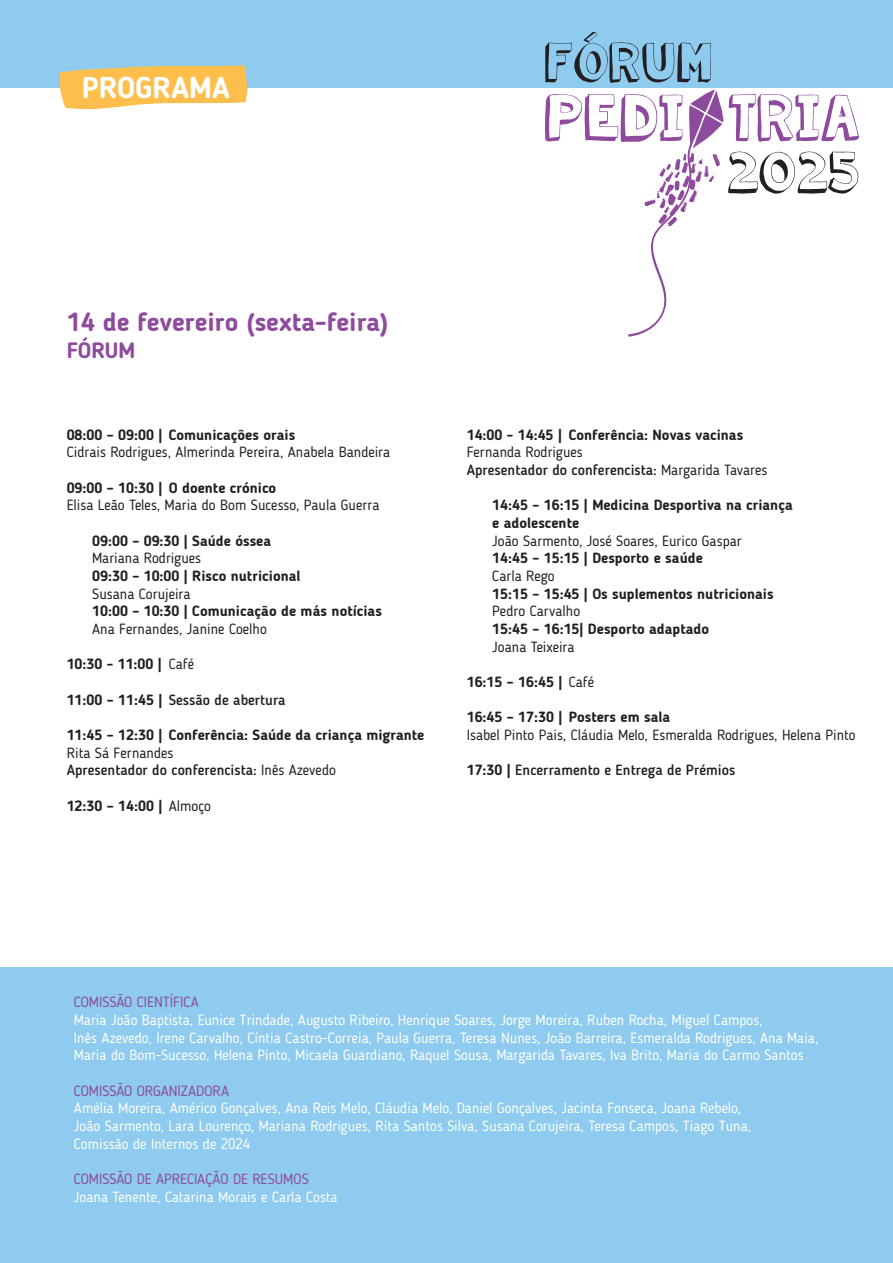
<style>
.page{position:relative;width:893px;height:1263px;background:#fff}
.page>*{position:absolute;margin:0;border:0;box-sizing:border-box;transform-origin:0 0}
.t1{font:700 30px "Blogger Sans";color:#fff}
.t2{font:700 26.1px "Blogger Sans";color:#8e4b9d}
.t3{font:700 22.2px "Blogger Sans";letter-spacing:-.005em;color:#8e4b9d}
.t4{font:14.7px "Blogger Sans";color:#fff}
.t5{font:700 14.7px "Blogger Sans";color:#231f20}
.t6{font:14.7px "Blogger Sans";color:#231f20}
.t7{font:500 14.7px "Blogger Sans";color:#231f20}
.t8{font:14.7px "Blogger Sans";letter-spacing:-.005em;color:#8e4b9d}
.s1{font-weight:400}
.s2{font-weight:700}
</style>
<div class="page">
<div style="left:0;top:0;width:893px;height:87px;background:#8ecbee"></div>
<div style="left:0;top:968px;width:893px;height:295px;background:#8ecbee"></div>
<svg style="left:545px;top:32px;width:166px;height:51px"></svg>
<svg style="left:59px;top:65px;width:189px;height:44px"></svg>
<svg style="left:545px;top:89px;width:314px;height:248px"></svg>
<p class="t1" style="left:82px;top:69px;width:149px">PROGRAMA</p>
<p class="t2" style="left:67px;top:306px;width:323px">14 de fevereiro (sexta-feira)</p>
<p class="t3" style="left:67px;top:337px;width:70px">FÓRUM</p>
<p class="t5" style="left:67px;top:426px;width:230px">08:00 – 09:00 | Comunicações orais</p>
<p class="t6" style="left:67px;top:443px;width:325px">Cidrais Rodrigues, Almerinda Pereira, Anabela Bandeira</p>
<p class="t5" style="left:67px;top:479px;width:211px">09:00 – 10:30 | O doente crónico</p>
<p class="t6" style="left:67px;top:496px;width:314px">Elisa Leão Teles, Maria do Bom Sucesso, Paula Guerra</p>
<p class="t5" style="left:92px;top:532px;width:180px">09:00 – 09:30 | Saúde óssea</p>
<p class="t6" style="left:92px;top:549px;width:111px">Mariana Rodrigues</p>
<p class="t5" style="left:92px;top:567px;width:210px">09:30 – 10:00 | Risco nutricional</p>
<p class="t6" style="left:92px;top:585px;width:100px">Susana Corujeira</p>
<p class="t5" style="left:92px;top:602px;width:291px">10:00 – 10:30 | Comunicação de más notícias</p>
<p class="t6" style="left:92px;top:620px;width:176px">Ana Fernandes, Janine Coelho</p>
<p class="t5" style="left:67px;top:655px;width:129px">10:30 - 11:00 | <span class="s1">Café</span></p>
<p class="t7" style="left:67px;top:691px;width:221px"><span class="s2">11:00 – 11:45 |</span> Sessão de abertura</p>
<p class="t5" style="left:67px;top:726px;width:359px">11:45 – 12:30 | Conferência: Saúde da criança migrante</p>
<p class="t6" style="left:67px;top:744px;width:108px">Rita Sá Fernandes</p>
<p class="t7" style="left:67px;top:761px;width:271px">Apresentador do conferencista: <span class="s1">Inês Azevedo</span></p>
<p class="t5" style="left:67px;top:797px;width:146px">12:30 – 14:00 | <span class="s1">Almoço</span></p>
<p class="t5" style="left:467px;top:426px;width:278px">14:00 - 14:45 | Conferência: Novas vacinas</p>
<p class="t6" style="left:467px;top:443px;width:118px">Fernanda Rodrigues</p>
<p class="t7" style="left:467px;top:461px;width:302px">Apresentador do conferencista: <span class="s1">Margarida Tavares</span></p>
<p class="t5" style="left:492px;top:496px;width:302px">14:45 – 16:15 | Medicina Desportiva na criança</p>
<p class="t5" style="left:492px;top:514px;width:89px">e adolescente</p>
<p class="t6" style="left:492px;top:532px;width:251px">João Sarmento, José Soares, Eurico Gaspar</p>
<p class="t5" style="left:492px;top:549px;width:212px">14:45 – 15:15 | Desporto e saúde</p>
<p class="t6" style="left:492px;top:567px;width:64px">Carla Rego</p>
<p class="t5" style="left:492px;top:585px;width:283px">15:15 – 15:45 | Os suplementos nutricionais</p>
<p class="t6" style="left:492px;top:602px;width:89px">Pedro Carvalho</p>
<p class="t5" style="left:492px;top:620px;width:218px">15:45 – 16:15| Desporto adaptado</p>
<p class="t6" style="left:492px;top:638px;width:84px">Joana Teixeira</p>
<p class="t5" style="left:467px;top:673px;width:129px">16:15 – 16:45 | <span class="s1">Café</span></p>
<p class="t5" style="left:467px;top:708px;width:205px">16:45 – 17:30 | Posters em sala</p>
<p class="t6" style="left:467px;top:726px;width:390px">Isabel Pinto Pais, Cláudia Melo, Esmeralda Rodrigues, Helena Pinto</p>
<p class="t7" style="left:467px;top:761px;width:270px"><span class="s2">17:30 |</span> Encerramento e Entrega de Prémios</p>
<p class="t8" style="left:74px;top:993px;width:126px">COMISSÃO CIENTÍFICA</p>
<p class="t4" style="left:74px;top:1011px;width:690px">Maria João Baptista, Eunice Trindade, Augusto Ribeiro, Henrique Soares, Jorge Moreira, Ruben Rocha, Miguel Campos,</p>
<p class="t4" style="left:74px;top:1029px;width:746px">Inês Azevedo, Irene Carvalho, Cíntia Castro-Correia, Paula Guerra, Teresa Nunes, João Barreira, Esmeralda Rodrigues, Ana Maia,</p>
<p class="t4" style="left:74px;top:1046px;width:731px">Maria do Bom-Sucesso, Helena Pinto, Micaela Guardiano, Raquel Sousa, Margarida Tavares, Iva Brito, Maria do Carmo Santos</p>
<p class="t8" style="left:74px;top:1082px;width:157px">COMISSÃO ORGANIZADORA</p>
<p class="t4" style="left:74px;top:1099px;width:669px">Amélia Moreira, Américo Gonçalves, Ana Reis Melo, Cláudia Melo, Daniel Gonçalves, Jacinta Fonseca, Joana Rebelo,</p>
<p class="t4" style="left:74px;top:1117px;width:679px">João Sarmento, Lara Lourenço, Mariana Rodrigues, Rita Santos Silva, Susana Corujeira, Teresa Campos, Tiago Tuna,</p>
<p class="t4" style="left:74px;top:1135px;width:178px">Comissão de Internos de 2024</p>
<p class="t8" style="left:74px;top:1170px;width:236px">COMISSÃO DE APRECIAÇÃO DE RESUMOS</p>
<p class="t4" style="left:74px;top:1188px;width:265px">Joana Tenente, Catarina Morais e Carla Costa</p>
</div>
